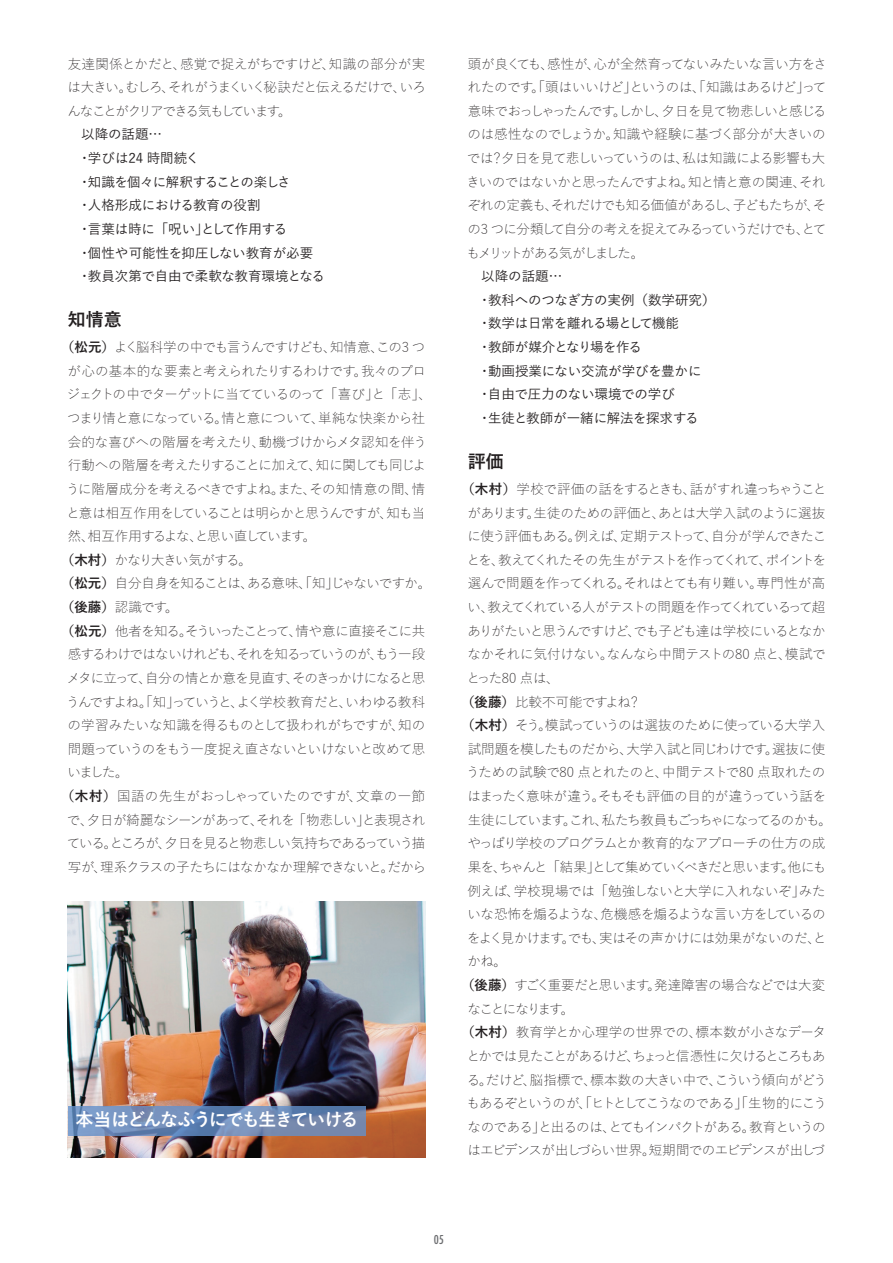
<style>
.page{position:relative;width:893px;height:1263px;background:#fff}
.page>*{position:absolute;margin:0;border:0;box-sizing:border-box;transform-origin:0 0}
.t1{font:700 18px "Yu Go Pr 6 N";letter-spacing:-.08em;color:#fff}
.小見出し{font:700 18px "Yu Go Pr 6 N";color:#231f20}
.t2{font:300 13.5px/23.7px "Yu Go Pr 6 N";letter-spacing:-.06em;color:#231f20;text-align:justify}
.t3{font:500 13.5px "Yu Go Pr 6 N";letter-spacing:-.005em;color:#231f20}
.t4{font:300 13.5px/23.7px "Yu Go Pr 6 N";letter-spacing:-.085em;color:#231f20}
.t5{font:500 13.5px "Yu Go Pr 6 N";letter-spacing:-.045em;color:#231f20}
.t6{font:500 13.5px "Yu Go Pr 6 N";letter-spacing:-.04em;color:#231f20}
.t7{font:300 13.5px "Yu Go Pr 6 N";letter-spacing:-.03em;color:#231f20}
.t8{font:500 13.5px "Futura PT Cond";color:#6c6d70}
.s1{font-weight:700}
</style>
<div class="page">
<img style="left:68px;top:902px;width:357px;height:255px">
<svg style="left:68px;top:1106px;width:297px;height:30px;background:#6e8ab6"></svg>
<p class="t2" style="left:67px;top:50px;width:360px">友達関係とかだと、感覚で捉えがちですけど、知識の部分が実は大きい。むしろ、それがうまくいく秘訣だと伝えるだけで、いろんなことがクリアできる気もしています。</p>
<p class="t3" style="left:81px;top:122px;width:82px">以降の話題…</p>
<p class="t3" style="left:78px;top:146px;width:123px">・学びは24 時間続く</p>
<p class="t5" style="left:78px;top:169px;width:215px">・知識を個々に解釈することの楽しさ</p>
<p class="t3" style="left:78px;top:193px;width:184px">・人格形成における教育の役割</p>
<p class="t3" style="left:78px;top:217px;width:211px">・言葉は時に「呪い」として作用する</p>
<p class="t3" style="left:78px;top:240px;width:237px">・個性や可能性を抑圧しない教育が必要</p>
<p class="t3" style="left:78px;top:264px;width:249px">・教員次第で自由で柔軟な教育環境となる</p>
<p class="小見出し" style="left:68px;top:310px;width:55px">知情意</p>
<p class="t2" style="left:66px;top:333px;width:367px;text-align:left;text-indent:-5px"><span class="s1">（松元）</span>よく脳科学の中でも言うんですけども、知情意、この3 つが心の基本的な要素と考えられたりするわけです。我々のプロジェクトの中でターゲットに当てているのって「喜び」と「志」、つまり情と意になっている。情と意について、単純な快楽から社会的な喜びへの階層を考えたり、動機づけからメタ認知を伴う行動への階層を考えたりすることに加えて、知に関しても同じように階層成分を考えるべきですよね。また、その知情意の間、情と意は相互作用をしていることは明らかと思うんですが、知も当然、相互作用するよな、と思い直しています。</p>
<p class="t4" style="left:61px;top:546px;width:193px"><span class="s1">（木村）</span>かなり大きい気がする。</p>
<p class="t2" style="left:61px;top:570px;width:372px"><span class="s1">（松元）</span>自分自身を知ることは、ある意味、「知」じゃないですか。</p>
<p class="t2" style="left:61px;top:593px;width:119px"><span class="s1">（後藤）</span>認識です。</p>
<p class="t2" style="left:66px;top:617px;width:361px;text-indent:-5px"><span class="s1">（松元）</span>他者を知る。そういったことって、情や意に直接そこに共感するわけではないけれども、それを知るっていうのが、もう一段メタに立って、自分の情とか意を見直す、そのきっかけになると思うんですよね。「知」っていうと、よく学校教育だと、いわゆる教科の学習みたいな知識を得るものとして扱われがちですが、知の問題っていうのをもう一度捉え直さないといけないと改めて思いました。</p>
<p class="t2" style="left:61px;top:782px;width:367px;text-align:center"><span class="s1">（木村）</span>国語の先生がおっしゃっていたのですが、文章の一節で、夕日が綺麗なシーンがあって、それを「物悲しい」と表現されている。ところが、夕日を見ると物悲しい気持ちであるっていう描写が、理系クラスの子たちにはなかなか理解できないと。だから</p>
<p class="t1" style="left:76px;top:1109px;width:285px">本当はどんなふうにでも生きていける</p>
<p class="t2" style="left:467px;top:50px;width:362px">頭が良くても、感性が、心が全然育ってないみたいな言い方をされたのです。「頭はいいけど」というのは、「知識はあるけど」って意味でおっしゃったんです。しかし、夕日を見て物悲しいと感じるのは感性なのでしょうか。知識や経験に基づく部分が大きいのでは？夕日を見て悲しいっていうのは、私は知識による影響も大きいのではないかと思ったんですよね。知と情と意の関連、それぞれの定義も、それだけでも知る価値があるし、子どもたちが、その3 つに分類して自分の考えを捉えてみるっていうだけでも、とてもメリットがある気がしました。</p>
<p class="t3" style="left:481px;top:264px;width:82px">以降の話題…</p>
<p class="t3" style="left:478px;top:287px;width:239px">・教科へのつなぎ方の実例（数学研究）</p>
<p class="t6" style="left:478px;top:311px;width:203px">・数学は日常を離れる場として機能</p>
<p class="t5" style="left:478px;top:335px;width:166px">・教師が媒介となり場を作る</p>
<p class="t3" style="left:478px;top:358px;width:225px">・動画授業にない交流が学びを豊かに</p>
<p class="t3" style="left:478px;top:382px;width:199px">・自由で圧力のない環境での学び</p>
<p class="t3" style="left:478px;top:406px;width:222px">・生徒と教師が一緒に解法を探求する</p>
<p class="小見出し" style="left:468px;top:451px;width:37px">評価</p>
<p class="t2" style="left:467px;top:475px;width:362px;text-indent:-6px"><span class="s1">（木村）</span>学校で評価の話をするときも、話がすれ違っちゃうことがあります。生徒のための評価と、あとは大学入試のように選抜に使う評価もある。例えば、定期テストって、自分が学んできたことを、教えてくれたその先生がテストを作ってくれて、ポイントを選んで問題を作ってくれる。それはとても有り難い。専門性が高い、教えてくれている人がテストの問題を作ってくれているって超ありがたいと思うんですけど、でも子ども達は学校にいるとなかなかそれに気付けない。なんなら中間テストの80 点と、模試でとった80 点は、</p>
<p class="t7" style="left:461px;top:689px;width:182px"><span class="s1">（後藤）</span>比較不可能ですよね？</p>
<p class="t2" style="left:466px;top:711px;width:367px;text-align:left;text-indent:-5px"><span class="s1">（木村）</span>そう。模試っていうのは選抜のために使っている大学入試問題を模したものだから、大学入試と同じわけです。選抜に使うための試験で80 点とれたのと、中間テストで80 点取れたのはまったく意味が違う。そもそも評価の目的が違うっていう話を生徒にしています。これ、私たち教員もごっちゃになってるのかも。やっぱり学校のプログラムとか教育的なアプローチの仕方の成果を、ちゃんと「結果」として集めていくべきだと思います。他にも例えば、学校現場では「勉強しないと大学に入れないぞ」みたいな恐怖を煽るような、危機感を煽るような言い方をしているのをよく見かけます。でも、実はその声かけには効果がないのだ、とかね。</p>
<p class="t4" style="left:467px;top:971px;width:359px;text-indent:-6px"><span class="s1">（後藤）</span>すごく重要だと思います。発達障害の場合などでは大変なことになります。</p>
<p class="t2" style="left:461px;top:1019px;width:367px;text-align:center"><span class="s1">（木村）</span>教育学とか心理学の世界での、標本数が小さなデータとかでは見たことがあるけど、ちょっと信憑性に欠けるところもある。だけど、脳指標で、標本数の大きい中で、こういう傾向がどうもあるぞというのが、「ヒトとしてこうなのである」「生物的にこうなのである」と出るのは、とてもインパクトがある。教育というのはエビデンスが出しづらい世界。短期間でのエビデンスが出しづ</p>
<p class="t8" style="left:434px;top:1232px;width:12px">05</p>
</div>
